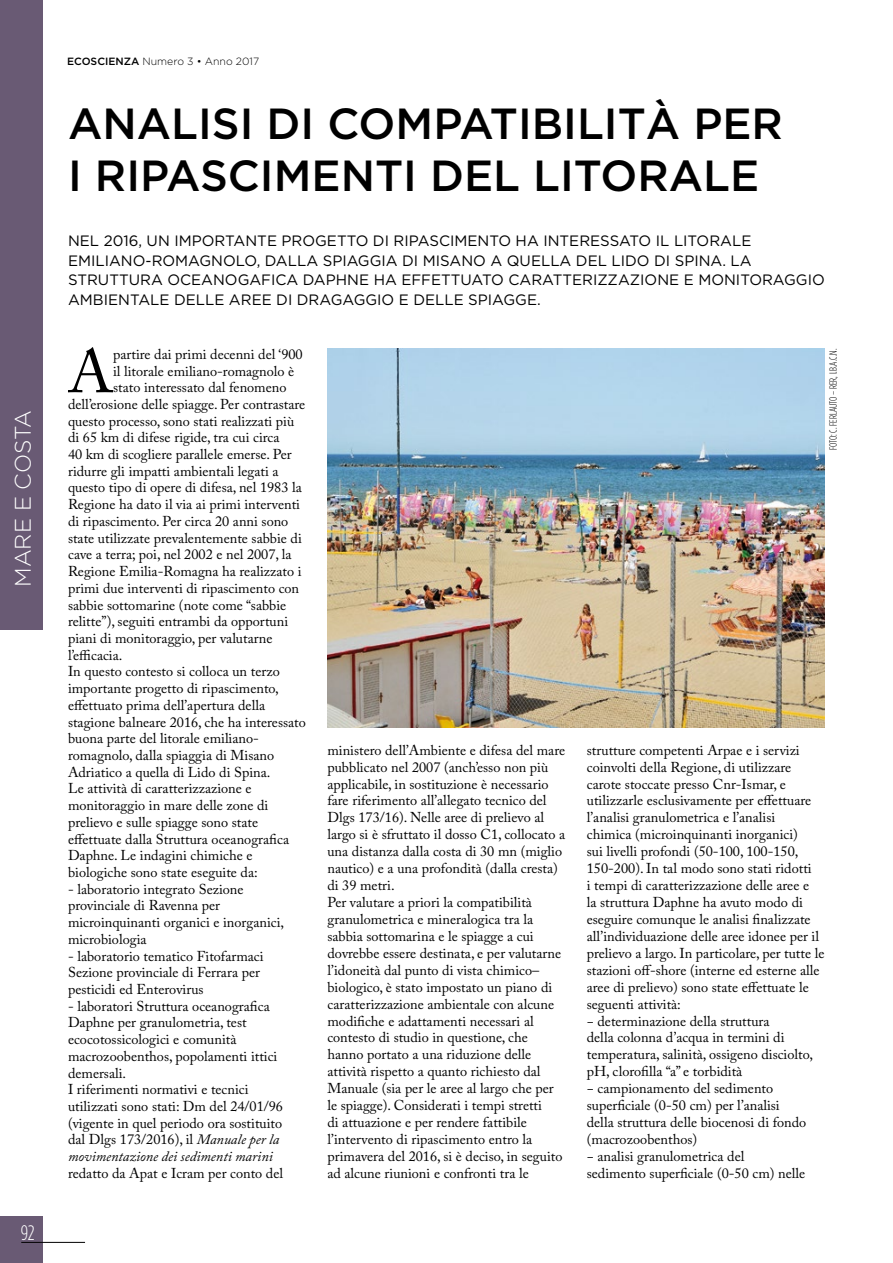
<style>
.page{position:relative;width:893px;height:1263px;background:#fff}
.page>*{position:absolute;margin:0;border:0;box-sizing:border-box;transform-origin:0 0}
.t1{font:60.6px "Adobe Caslon Pro";color:#000}
.t2{font:500 43.5px/52.5px "Gotham HTF";color:#000}
.t3{font:300 22.5px "Gotham HTF";letter-spacing:-.005em;color:#fff}
.t4{font:300 condensed 21px "Gotham HTF";color:#fff}
.t5{font:15px/19.5px "Gotham HTF";color:#000}
.t6{font:14.25px/17px "Adobe Caslon Pro";color:#000}
.t7{font:300 condensed 10.5px "Gotham HTF";letter-spacing:-.005em;color:#000}
.t8{font:300 10.5px "Gotham HTF";color:#000}
.s1{font-weight:500}
.s2{font-style:italic}
</style>
<div class="page">
<div style="left:0;top:1216px;width:43px;height:47px;background:#695a74"></div>
<hr style="left:21px;top:1242px;width:64px;height:1px;background:#000">
<div style="left:0;top:0;width:43px;height:629px;background:#695a74"></div>
<img style="left:327px;top:349px;width:498px;height:378px">
<h3 class="t3" style="left:11px;top:587px;width:178px;rotate:-90deg">MARE E COSTA</h3>
<h3 class="t4" style="left:21px;top:1221px;width:16px">92</h3>
<p class="t8" style="left:67px;top:56px;width:194px"><span class="s1">ECOSCIENZA</span> Numero 3 • Anno 2017</p>
<h2 class="t2" style="left:68px;top:96px;width:716px">ANALISI DI COMPATIBILITÀ PER<br>I RIPASCIMENTI DEL LITORALE</h2>
<p class="t5" style="left:68px;top:231px;width:758px">NEL 2016, UN IMPORTANTE PROGETTO DI RIPASCIMENTO HA INTERESSATO IL LITORALE EMILIANO-ROMAGNOLO, DALLA SPIAGGIA DI MISANO A QUELLA DEL LIDO DI SPINA. LA STRUTTURA OCEANOGAFICA DAPHNE HA EFFETTUATO CARATTERIZZAZIONE E MONITORAGGIO AMBIENTALE DELLE AREE DI DRAGAGGIO E DELLE SPIAGGE.</p>
<h1 class="t1" style="left:68px;top:336px;width:47px">A</h1>
<p class="t6" style="left:113px;top:346px;width:191px">partire dai primi decenni del ‘900</p>
<p class="t6" style="left:113px;top:362px;width:183px">il litorale emiliano-romagnolo è</p>
<p class="t6" style="left:113px;top:379px;width:175px">stato interessato dal fenomeno</p>
<p class="t6" style="left:68px;top:395px;width:239px">dell’erosione delle spiagge. Per contrastare</p>
<p class="t6" style="left:68px;top:412px;width:228px">questo processo, sono stati realizzati più</p>
<p class="t6" style="left:68px;top:429px;width:213px">di 65 km di difese rigide, tra cui circa</p>
<p class="t6" style="left:68px;top:446px;width:225px">40 km di scogliere parallele emerse. Per</p>
<p class="t6" style="left:68px;top:462px;width:212px">ridurre gli impatti ambientali legati a</p>
<p class="t6" style="left:68px;top:479px;width:235px">questo tipo di opere di difesa, nel 1983 la</p>
<p class="t6" style="left:68px;top:496px;width:233px">Regione ha dato il via ai primi interventi</p>
<p class="t6" style="left:68px;top:512px;width:222px">di ripascimento. Per circa 20 anni sono</p>
<p class="t6" style="left:68px;top:529px;width:235px">state utilizzate prevalentemente sabbie di</p>
<p class="t6" style="left:68px;top:546px;width:225px">cave a terra; poi, nel 2002 e nel 2007, la</p>
<p class="t6" style="left:68px;top:563px;width:235px">Regione Emilia-Romagna ha realizzato i</p>
<p class="t6" style="left:68px;top:579px;width:233px">primi due interventi di ripascimento con</p>
<p class="t6" style="left:68px;top:596px;width:220px">sabbie sottomarine (note come “sabbie</p>
<p class="t6" style="left:68px;top:613px;width:222px">relitte”), seguiti entrambi da opportuni</p>
<p class="t6" style="left:68px;top:629px;width:206px">piani di monitoraggio, per valutarne</p>
<p class="t6" style="left:68px;top:646px;width:56px">l’efficacia.</p>
<p class="t6" style="left:68px;top:663px;width:213px">In questo contesto si colloca un terzo</p>
<p class="t6" style="left:68px;top:680px;width:212px">importante progetto di ripascimento,</p>
<p class="t6" style="left:68px;top:696px;width:199px">effettuato prima dell’apertura della</p>
<p class="t6" style="left:68px;top:713px;width:239px">stagione balneare 2016, che ha interessato</p>
<p class="t6" style="left:68px;top:730px;width:192px">buona parte del litorale emiliano-</p>
<p class="t6" style="left:68px;top:746px;width:208px">romagnolo, dalla spiaggia di Misano</p>
<p class="t6" style="left:68px;top:763px;width:204px">Adriatico a quella di Lido di Spina.</p>
<p class="t6" style="left:68px;top:780px;width:185px">Le attività di caratterizzazione e</p>
<p class="t6" style="left:68px;top:797px;width:202px">monitoraggio in mare delle zone di</p>
<p class="t6" style="left:68px;top:813px;width:192px">prelievo e sulle spiagge sono state</p>
<p class="t6" style="left:68px;top:830px;width:223px">effettuate dalla Struttura oceanografica</p>
<p class="t6" style="left:68px;top:847px;width:186px">Daphne. Le indagini chimiche e</p>
<p class="t6" style="left:68px;top:863px;width:191px">biologiche sono state eseguite da:</p>
<p class="t6" style="left:68px;top:880px;width:218px">- laboratorio integrato Sezione provinciale di Ravenna per microinquinanti organici e inorganici, microbiologia</p>
<p class="t6" style="left:68px;top:947px;width:197px">- laboratorio tematico Fitofarmaci<br>Sezione provinciale di Ferrara per pesticidi ed Enterovirus</p>
<p class="t6" style="left:68px;top:997px;width:217px">- laboratori Struttura oceanografica Daphne per granulometria, test ecocotossicologici e comunità macrozoobenthos, popolamenti ittici demersali.<br>I riferimenti normativi e tecnici utilizzati sono stati: Dm del 24/01/96 (vigente in quel periodo ora sostituito dal Dlgs 173/2016), il <span class="s2">Manuale per la movimentazione dei sedimenti marini</span></p>
<p class="t6" style="left:68px;top:1164px;width:217px">redatto da Apat e Icram per conto del</p>
<p class="t7" style="left:828px;top:450px;width:103px;rotate:-90deg">FOTO: C. FERLAUTO – RER, I.B.A.C.N.</p>
<p class="t6" style="left:327px;top:741px;width:239px">ministero dell’Ambiente e difesa del mare pubblicato nel 2007 (anch’esso non più applicabile, in sostituzione è necessario fare riferimento all’allegato tecnico del Dlgs 173/16). Nelle aree di prelievo al largo si è sfruttato il dosso C1, collocato a una distanza dalla costa di 30 mn (miglio nautico) e a una profondità (dalla cresta) di 39 metri.<br>Per valutare a priori la compatibilità granulometrica e mineralogica tra la sabbia sottomarina e le spiagge a cui dovrebbe essere destinata, e per valutarne l’idoneità dal punto di vista chimico– biologico, è stato impostato un piano di caratterizzazione ambientale con alcune modifiche e adattamenti necessari al contesto di studio in questione, che hanno portato a una riduzione delle attività rispetto a quanto richiesto dal Manuale (sia per le aree al largo che per le spiagge). Considerati i tempi stretti<br>di attuazione e per rendere fattibile l’intervento di ripascimento entro la primavera del 2016, si è deciso, in seguito ad alcune riunioni e confronti tra le</p>
<p class="t6" style="left:587px;top:741px;width:239px">strutture competenti Arpae e i servizi coinvolti della Regione, di utilizzare carote stoccate presso Cnr-Ismar, e utilizzarle esclusivamente per effettuare l’analisi granulometrica e l’analisi<br>chimica (microinquinanti inorganici)<br>sui livelli profondi (50-100, 100-150, 150-200). In tal modo sono stati ridotti<br>i tempi di caratterizzazione delle aree e<br>la struttura Daphne ha avuto modo di eseguire comunque le analisi finalizzate all’individuazione delle aree idonee per il prelievo a largo. In particolare, per tutte le stazioni off-shore (interne ed esterne alle aree di prelievo) sono state effettuate le seguenti attività:<br>− determinazione della struttura<br>della colonna d’acqua in termini di temperatura, salinità, ossigeno disciolto, pH, clorofilla “a” e torbidità<br>− campionamento del sedimento superficiale (0-50 cm) per l’analisi<br>della struttura delle biocenosi di fondo (macrozoobenthos)<br>− analisi granulometrica del<br>sedimento superficiale (0-50 cm) nelle</p>
</div>
